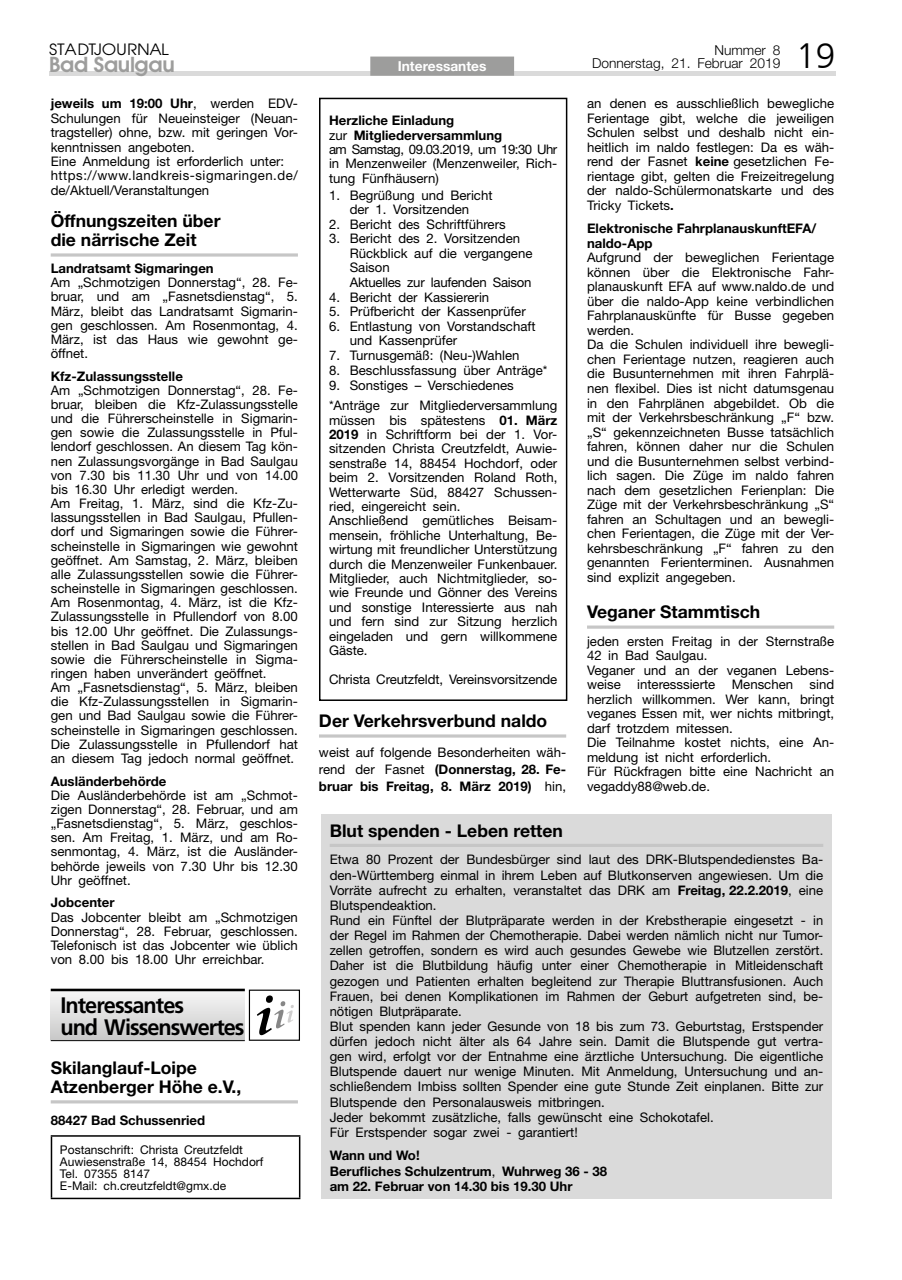
<style>
.page{position:relative;width:902px;height:1280px;background:#fff}
.page>*{position:absolute;margin:0;border:0;box-sizing:border-box;transform-origin:0 0}
.t1{font:300 35.1px "Frutiger";color:#000}
.t2{font:700 22.35px/21.8px "Frutiger";letter-spacing:-.045em;color:#000}
.t3{font:600 21.45px "Avant Garde Two BQ";letter-spacing:-.02em;color:#9d9d9c}
.t4{font:700 17.55px/19.2px "Helvetica Neue";color:#000}
.t5{font:16.35px "Avant Garde Two BQ";color:#000;scale:1.08 1}
.t6{font:300 13.65px "Helvetica Neue";color:#000}
.t7{font:700 13.65px "Helvetica Neue";color:#fff}
.t8{font:13.2px/14.5px "Helvetica Neue";color:#000}
.t9{font:700 13.2px/15.1px "Helvetica Neue";color:#000}
.t10{font:12px/12px "Helvetica Neue";color:#000}
.s1{font-weight:700}
.s2{font-weight:400}
</style>
<div class="page">
<div style="left:49px;top:71px;width:786px;height:5px;background:#dadada"></div>
<div style="left:370px;top:57px;width:144px;height:19px;background:#9d9d9c"></div>
<svg style="left:51px;top:253px;width:247px;height:4px"></svg>
<hr style="left:51px;top:1100px;width:247px;height:3px;background:#c6c6c6">
<div style="left:51px;top:991px;width:194px;height:49px;background:linear-gradient(to bottom,#f6f6f6,#c9c9c8)"></div>
<div style="left:249px;top:989px;width:51px;height:52px;border:1px solid #000"></div>
<svg style="left:257px;top:995px;width:37px;height:40px"></svg>
<hr style="left:51px;top:989px;width:194px;height:2px;background:#000">
<hr style="left:51px;top:1040px;width:194px;height:1px;background:#000">
<hr style="left:51px;top:1135px;width:249px;height:2px;background:#000">
<hr style="left:51px;top:1137px;width:1px;height:61px;background:#000">
<hr style="left:299px;top:1137px;width:1px;height:61px;background:#000">
<hr style="left:51px;top:1198px;width:249px;height:1px;background:#000">
<svg style="left:319px;top:734px;width:247px;height:4px"></svg>
<div style="left:319px;top:98px;width:248px;height:603px;border:2px solid #000"></div>
<svg style="left:587px;top:625px;width:247px;height:4px"></svg>
<div style="left:321px;top:814px;width:510px;height:385px;background:#dadada"></div>
<hr style="left:330px;top:844px;width:493px;height:3px;background:#c6c6c6">
<p class="t5" style="left:49px;top:40px;width:112px">STADTJOURNAL</p>
<h3 class="t3" style="left:49px;top:52px;width:127px">Bad Saulgau</h3>
<p class="t8" style="left:51px;top:96px;width:249px"><span class="s1">jeweils um 19:00 Uhr</span>, werden EDV-Schulungen für Neueinsteiger (Neuan&shy;tragsteller) ohne, bzw. mit geringen Vor&shy;kenntnissen angeboten.<br>Eine Anmeldung ist erforderlich unter: https://www.landkreis-sigmaringen.de/ de/Aktuell/Veranstaltungen</p>
<h3 class="t4" style="left:51px;top:211px;width:171px">Öffnungszeiten über die närrische Zeit</h3>
<p class="t9" style="left:51px;top:261px;width:164px">Landratsamt Sigmaringen</p>
<p class="t8" style="left:51px;top:275px;width:249px;line-height:14.1px;text-align:justify">Am „Schmotzigen Donnerstag“, 28. Fe&shy;bruar, und am „Fasnetsdienstag“, 5.<br>März, bleibt das Landratsamt Sigmarin&shy;gen geschlossen. Am Rosenmontag, 4.<br>März, ist das Haus wie gewohnt ge&shy;öffnet.</p>
<p class="t9" style="left:51px;top:368px;width:134px">Kfz-Zulassungsstelle</p>
<p class="t8" style="left:51px;top:383px;width:249px;line-height:14.1px">Am „Schmotzigen Donnerstag“, 28. Fe&shy;bruar, bleiben die Kfz-Zulassungsstelle und die Führerscheinstelle in Sigmarin&shy;gen sowie die Zulassungsstelle in Pful&shy;lendorf geschlossen. An diesem Tag kön&shy;nen Zulassungsvorgänge in Bad Saulgau von 7.30 bis 11.30 Uhr und von 14.00 bis 16.30 Uhr erledigt werden.<br>Am Freitag, 1. März, sind die Kfz-Zu&shy;lassungsstellen in Bad Saulgau, Pfullen&shy;dorf und Sigmaringen sowie die Führer&shy;scheinstelle in Sigmaringen wie gewohnt geöffnet. Am Samstag, 2. März, bleiben alle Zulassungsstellen sowie die Führer&shy;scheinstelle in Sigmaringen geschlossen.<br>Am Rosenmontag, 4. März, ist die Kfz-Zulassungsstelle in Pfullendorf von 8.00 bis 12.00 Uhr geöffnet. Die Zulassungs&shy;stellen in Bad Saulgau und Sigmaringen sowie die Führerscheinstelle in Sigma&shy;ringen haben unverändert geöffnet.<br>Am „Fasnetsdienstag“, 5. März, bleiben die Kfz-Zulassungsstellen in Sigmarin&shy;gen und Bad Saulgau sowie die Führer&shy;scheinstelle in Sigmaringen geschlossen.<br>Die Zulassungsstelle in Pfullendorf hat an diesem Tag jedoch normal geöffnet.</p>
<p class="t9" style="left:51px;top:773px;width:117px">Ausländerbehörde</p>
<p class="t8" style="left:51px;top:788px;width:249px;line-height:14.1px;text-align:justify">Die Ausländerbehörde ist am „Schmot&shy;zigen Donnerstag“, 28. Februar, und am „Fasnetsdienstag“, 5. März, geschlos&shy;sen. Am Freitag, 1. März, und am Ro&shy;senmontag, 4. März, ist die Ausländer&shy;behörde jeweils von 7.30 Uhr bis 12.30<br>Uhr geöffnet.</p>
<p class="t9" style="left:51px;top:895px;width:65px">Jobcenter</p>
<p class="t8" style="left:51px;top:909px;width:249px;text-align:justify">Das Jobcenter bleibt am „Schmotzigen Donnerstag“, 28. Februar, geschlossen.<br>Telefonisch ist das Jobcenter wie üblich von 8.00 bis 18.00 Uhr erreichbar.</p>
<h2 class="t2" style="left:60px;top:994px;width:186px">Interessantes<br>und Wissenswertes</h2>
<h3 class="t4" style="left:51px;top:1057px;width:192px">Skilanglauf-Loipe<br>Atzenberger Höhe e.V.,</h3>
<p class="t9" style="left:51px;top:1112px;width:156px">88427 Bad Schussenried</p>
<p class="t10" style="left:60px;top:1143px;width:205px">Postanschrift: Christa Creutzfeldt<br>Auwiesenstraße 14, 88454 Hochdorf<br>Tel. 07355 8147<br>E-Mail: ch.creutzfeldt@gmx.de</p>
<p class="t6" style="left:714px;top:41px;width:67px">Nummer 8</p>
<p class="t7" style="left:398px;top:57px;width:90px">Interessantes</p>
<p class="t6" style="left:592px;top:55px;width:190px">Donnerstag, 21. Februar 2019</p>
<h1 class="t1" style="left:796px;top:36px;width:41px">19</h1>
<p class="t8" style="left:329px;top:113px;width:230px"><span class="s1">Herzliche Einladung<br></span>zur <span class="s1">Mitgliederversammlung<br></span>am Samstag, 09.03.2019, um 19:30 Uhr in Menzenweiler (Menzenweiler, Rich&shy;tung Fünfhäusern)</p>
<p class="t8" style="left:329px;top:187px;width:165px;text-align:center">1. Begrüßung und Bericht der 1. Vorsitzenden</p>
<p class="t8" style="left:329px;top:216px;width:178px">2. Bericht des Schriftführers</p>
<p class="t8" style="left:350px;top:231px;width:184px;text-indent:-21px">3. Bericht des 2. Vorsitzenden<br>Rückblick auf die vergangene<br>Saison<br>Aktuelles zur laufenden Saison</p>
<p class="t8" style="left:329px;top:290px;width:162px">4. Bericht der Kassiererin</p>
<p class="t8" style="left:329px;top:304px;width:198px">5. Prüfbericht der Kassenprüfer</p>
<p class="t8" style="left:350px;top:319px;width:187px;text-indent:-21px">6. Entlastung von Vorstandschaft und Kassenprüfer</p>
<p class="t8" style="left:329px;top:348px;width:192px">7. Turnusgemäß: (Neu-)Wahlen</p>
<p class="t8" style="left:329px;top:363px;width:220px">8. Beschlussfassung über Anträge*</p>
<p class="t8" style="left:329px;top:374px;width:230px;line-height:20.7px">9. Sonstiges – Verschiedenes *Anträge zur Mitgliederversammlung</p>
<p class="t8" style="left:329px;top:413px;width:230px">müssen bis spätestens <span class="s1">01. März 2019</span> in Schriftform bei der 1. Vor&shy;sitzenden Christa Creutzfeldt, Auwie&shy;senstraße 14, 88454 Hochdorf, oder beim 2. Vorsitzenden Roland Roth, Wetterwarte Süd, 88427 Schussen&shy;ried, eingereicht sein.<br>Anschließend gemütliches Beisam&shy;mensein, fröhliche Unterhaltung, Be&shy;wirtung mit freundlicher Unterstützung durch die Menzenweiler Funkenbauer.<br>Mitglieder, auch Nichtmitglieder, so&shy;wie Freunde und Gönner des Vereins und sonstige Interessierte aus nah und fern sind zur Sitzung herzlich eingeladen und gern willkommene Gäste.</p>
<p class="t8" style="left:329px;top:672px;width:230px">Christa Creutzfeldt, Vereinsvorsitzende</p>
<h3 class="t4" style="left:319px;top:711px;width:230px">Der Verkehrsverbund naldo</h3>
<p class="t8" style="left:319px;top:743px;width:249px;line-height:17px;text-align:justify">weist auf folgende Besonderheiten wäh&shy;rend der Fasnet <span class="s1">(Donnerstag, 28. Fe&shy;bruar bis Freitag, 8. März 2019)</span> hin,</p>
<p class="t8" style="left:587px;top:96px;width:249px;text-align:justify">an denen es ausschließlich bewegliche Ferientage gibt, welche die jeweiligen Schulen selbst und deshalb nicht ein&shy;heitlich im naldo festlegen: Da es wäh&shy;rend der Fasnet <span class="s1">keine</span> gesetzlichen Fe&shy;rientage gibt, gelten die Freizeitregelung der naldo-Schülermonatskarte und des Tricky Tickets<span class="s1">.</span></p>
<p class="t9" style="left:587px;top:221px;width:231px;line-height:14.5px">Elektronische FahrplanauskunftEFA/ naldo-App</p>
<p class="t8" style="left:587px;top:250px;width:249px">Aufgrund der beweglichen Ferientage können über die Elektronische Fahr&shy;planauskunft EFA auf www.naldo.de und über die naldo-App keine verbindlichen Fahrplanauskünfte für Busse gegeben werden.<br>Da die Schulen individuell ihre bewegli&shy;chen Ferientage nutzen, reagieren auch die Busunternehmen mit ihren Fahrplä&shy;nen flexibel. Dies ist nicht datumsgenau in den Fahrplänen abgebildet. Ob die mit der Verkehrsbeschränkung „F“ bzw. „S“ gekennzeichneten Busse tatsächlich fahren, können daher nur die Schulen und die Busunternehmen selbst verbind&shy;lich sagen. Die Züge im naldo fahren nach dem gesetzlichen Ferienplan: Die Züge mit der Verkehrsbeschränkung „S“ fahren an Schultagen und an bewegli&shy;chen Ferientagen, die Züge mit der Ver&shy;kehrsbeschränkung „F“ fahren zu den genannten Ferienterminen. Ausnahmen sind explizit angegeben.</p>
<h3 class="t4" style="left:587px;top:602px;width:175px">Veganer Stammtisch</h3>
<p class="t8" style="left:587px;top:633px;width:249px">jeden ersten Freitag in der Sternstraße 42 in Bad Saulgau.<br>Veganer und an der veganen Lebens&shy;weise interesssierte Menschen sind herzlich willkommen. Wer kann, bringt veganes Essen mit, wer nichts mitbringt, darf trotzdem mitessen.<br>Die Teilnahme kostet nichts, eine An&shy;meldung ist nicht erforderlich.<br>Für Rückfragen bitte eine Nachricht an vegaddy88@web.de.</p>
<h3 class="t4" style="left:330px;top:820px;width:235px">Blut spenden - Leben retten</h3>
<p class="t8" style="left:330px;top:852px;width:495px;line-height:15.1px">Etwa 80 Prozent der Bundesbürger sind laut des DRK-Blutspendedienstes Ba&shy;den-Württemberg einmal in ihrem Leben auf Blutkonserven angewiesen. Um die Vorräte aufrecht zu erhalten, veranstaltet das DRK am <span class="s1">Freitag, 22.2.2019</span>, eine Blutspendeaktion.<br>Rund ein Fünftel der Blutpräparate werden in der Krebstherapie eingesetzt - in der Regel im Rahmen der Chemotherapie. Dabei werden nämlich nicht nur Tumor&shy;zellen getroffen, sondern es wird auch gesundes Gewebe wie Blutzellen zerstört.<br>Daher ist die Blutbildung häufig unter einer Chemotherapie in Mitleidenschaft gezogen und Patienten erhalten begleitend zur Therapie Bluttransfusionen. Auch Frauen, bei denen Komplikationen im Rahmen der Geburt aufgetreten sind, be&shy;nötigen Blutpräparate.<br>Blut spenden kann jeder Gesunde von 18 bis zum 73. Geburtstag, Erstspender dürfen jedoch nicht älter als 64 Jahre sein. Damit die Blutspende gut vertra&shy;gen wird, erfolgt vor der Entnahme eine ärztliche Untersuchung. Die eigentliche Blutspende dauert nur wenige Minuten. Mit Anmeldung, Untersuchung und an&shy;schließendem Imbiss sollten Spender eine gute Stunde Zeit einplanen. Bitte zur Blutspende den Personalausweis mitbringen.<br>Jeder bekommt zusätzliche, falls gewünscht eine Schokotafel.<br>Für Erstspender sogar zwei - garantiert!</p>
<p class="t9" style="left:330px;top:1148px;width:279px">Wann und Wo!<br>Berufliches Schulzentrum<span class="s2">,</span> Wuhrweg 36 - 38 am 22. Februar von 14.30 bis 19.30 Uhr</p>
</div>
